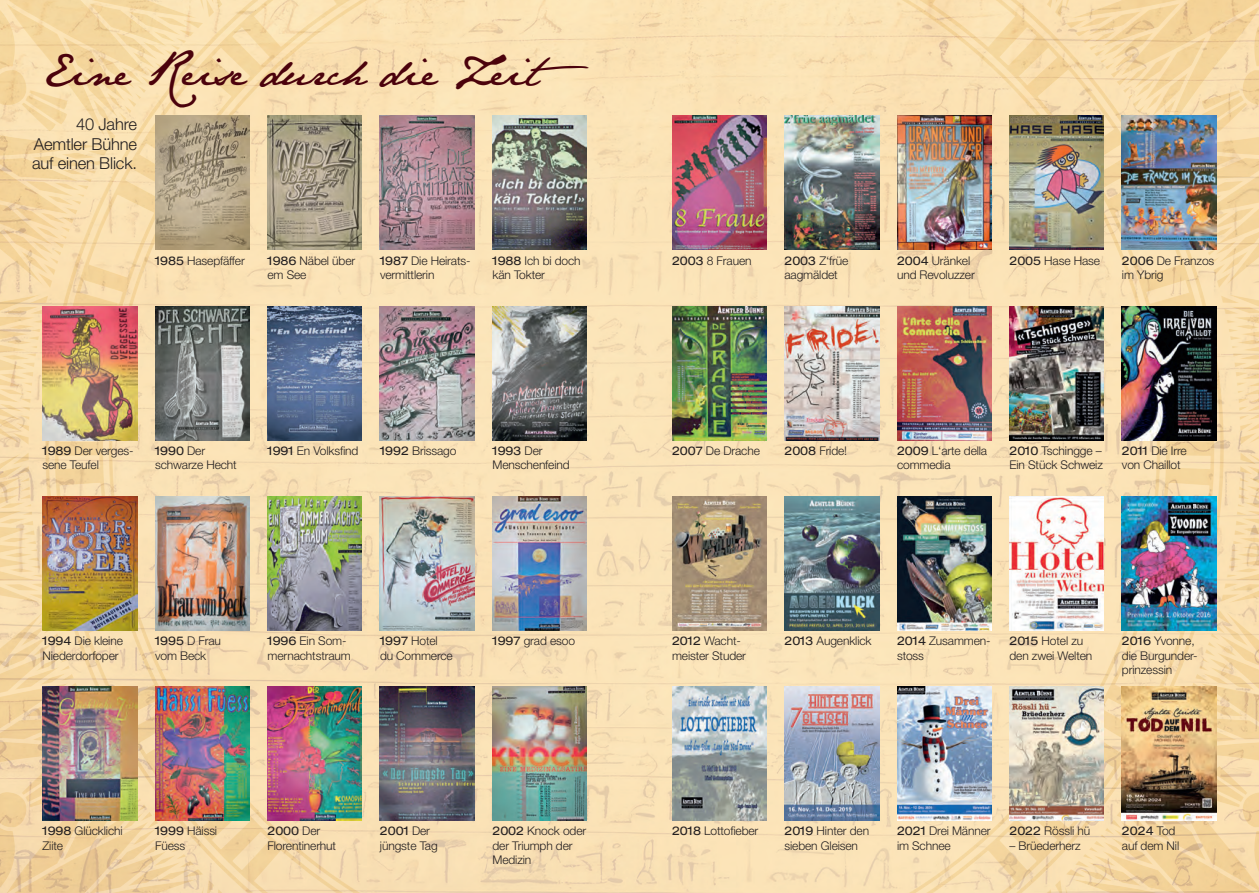
<style>
.page{position:relative;width:1259px;height:893px;background:#fff}
.page>*{position:absolute;margin:0;border:0;box-sizing:border-box;transform-origin:0 0}
.t1{font:39.9px "Jane Austen";color:#4b020c}
.t2{font:300 16.5px/19.8px "Helvetica Neue LT Std";letter-spacing:-.01em;color:#231f20;text-align:justify}
.t3{font:300 12px/14.4px "Helvetica Neue LT Std";letter-spacing:-.01em;color:#231f20}
.s1{font-weight:400;font-stretch:expanded}
</style>
<div class="page">
<img style="left:0;top:0;width:1259px;height:893px">
<img style="left:155px;top:116px;width:94px;height:134px">
<img style="left:267px;top:116px;width:95px;height:134px">
<img style="left:380px;top:116px;width:94px;height:134px">
<img style="left:492px;top:116px;width:95px;height:134px">
<img style="left:1122px;top:116px;width:94px;height:134px">
<img style="left:492px;top:687px;width:95px;height:134px">
<img style="left:43px;top:306px;width:94px;height:134px">
<img style="left:672px;top:306px;width:94px;height:134px">
<img style="left:672px;top:116px;width:94px;height:134px">
<img style="left:267px;top:306px;width:95px;height:134px">
<img style="left:897px;top:306px;width:94px;height:134px">
<img style="left:897px;top:116px;width:94px;height:134px">
<img style="left:155px;top:306px;width:94px;height:134px">
<img style="left:784px;top:306px;width:95px;height:134px">
<img style="left:784px;top:116px;width:95px;height:134px">
<img style="left:380px;top:306px;width:94px;height:134px">
<img style="left:1009px;top:306px;width:95px;height:134px">
<img style="left:1009px;top:116px;width:95px;height:134px">
<img style="left:492px;top:306px;width:95px;height:134px">
<img style="left:1122px;top:306px;width:94px;height:134px">
<img style="left:43px;top:496px;width:94px;height:134px">
<img style="left:784px;top:496px;width:95px;height:134px">
<img style="left:672px;top:496px;width:94px;height:134px">
<img style="left:267px;top:496px;width:95px;height:134px">
<img style="left:1009px;top:496px;width:95px;height:134px">
<img style="left:155px;top:496px;width:94px;height:134px">
<img style="left:897px;top:496px;width:94px;height:134px">
<img style="left:380px;top:496px;width:94px;height:134px">
<img style="left:1122px;top:496px;width:94px;height:134px">
<img style="left:492px;top:496px;width:95px;height:134px">
<img style="left:672px;top:687px;width:94px;height:134px">
<img style="left:43px;top:687px;width:94px;height:134px">
<img style="left:784px;top:687px;width:95px;height:134px">
<img style="left:267px;top:687px;width:95px;height:134px">
<img style="left:1009px;top:687px;width:95px;height:134px">
<img style="left:155px;top:687px;width:94px;height:134px">
<img style="left:897px;top:687px;width:94px;height:134px">
<img style="left:380px;top:687px;width:94px;height:134px">
<img style="left:1122px;top:687px;width:94px;height:134px">
<h1 class="t1" style="left:43px;top:48px;width:548px">Eine Reise durch die Zeit</h1>
<h2 class="t2" style="left:32px;top:114px;width:106px;text-indent:44px">40 Jahre Aemtler Bühne auf einen Blick.</h2>
<p class="t3" style="left:155px;top:253px;width:91px"><span class="s1">1985</span> Hasepfäffer</p>
<p class="t3" style="left:267px;top:253px;width:89px"><span class="s1">1986</span> Näbel über em See</p>
<p class="t3" style="left:380px;top:253px;width:92px"><span class="s1">1987</span> Die Heirats&shy;vermittlerin</p>
<p class="t3" style="left:492px;top:253px;width:90px"><span class="s1">1988</span> Ich bi doch kän Tokter</p>
<p class="t3" style="left:1122px;top:253px;width:94px"><span class="s1">2006</span> De Franzos im Ybrig</p>
<p class="t3" style="left:672px;top:253px;width:81px"><span class="s1">2003</span> 8 Frauen</p>
<p class="t3" style="left:784px;top:253px;width:65px"><span class="s1">2003</span> Z‘früe aagmäldet</p>
<p class="t3" style="left:897px;top:253px;width:79px"><span class="s1">2004</span> Uränkel und Revoluzzer</p>
<p class="t3" style="left:1009px;top:253px;width:92px"><span class="s1">2005</span> Hase Hase</p>
<p class="t3" style="left:43px;top:443px;width:93px"><span class="s1">1989</span> Der verges&shy;sene Teufel</p>
<p class="t3" style="left:672px;top:443px;width:89px"><span class="s1">2007</span> De Drache</p>
<p class="t3" style="left:155px;top:443px;width:83px"><span class="s1">1990</span> Der schwarze Hecht</p>
<p class="t3" style="left:784px;top:443px;width:64px"><span class="s1">2008</span> Fride!</p>
<p class="t3" style="left:267px;top:443px;width:92px"><span class="s1">1991</span> En Volksfind</p>
<p class="t3" style="left:897px;top:443px;width:92px"><span class="s1">2009</span> L‘arte della commedia</p>
<p class="t3" style="left:380px;top:443px;width:78px"><span class="s1">1992</span> Brissago</p>
<p class="t3" style="left:1009px;top:443px;width:95px"><span class="s1">2010</span> Tschingge –<br>Ein Stück Schweiz</p>
<p class="t3" style="left:492px;top:443px;width:79px"><span class="s1">1993</span> Der<br>Menschenfeind</p>
<p class="t3" style="left:1122px;top:443px;width:66px"><span class="s1">2011</span> Die Irre von Chaillot</p>
<p class="t3" style="left:267px;top:633px;width:85px"><span class="s1">1996</span> Ein Som&shy;mernachtstraum</p>
<p class="t3" style="left:1009px;top:633px;width:84px"><span class="s1">2015</span> Hotel zu den zwei Welten</p>
<p class="t3" style="left:43px;top:633px;width:82px"><span class="s1">1994</span> Die kleine<br>Niederdorfoper</p>
<p class="t3" style="left:672px;top:633px;width:70px"><span class="s1">2012</span> Wacht-</p>
<p class="t3" style="left:784px;top:633px;width:89px"><span class="s1">2013</span> Augenklick</p>
<p class="t3" style="left:155px;top:633px;width:67px"><span class="s1">1995</span> D Frau vom Beck</p>
<p class="t3" style="left:897px;top:633px;width:95px"><span class="s1">2014</span> Zusammen&shy;stoss</p>
<p class="t3" style="left:380px;top:633px;width:74px"><span class="s1">1997</span> Hotel du Commerce</p>
<p class="t3" style="left:1122px;top:633px;width:77px"><span class="s1">2016</span> Yvonne, die Burgunder&shy;prinzessin</p>
<p class="t3" style="left:492px;top:633px;width:84px"><span class="s1">1997</span> grad esoo</p>
<p class="t3" style="left:672px;top:648px;width:76px">meister Studer</p>
<p class="t3" style="left:43px;top:824px;width:82px"><span class="s1">1998</span> Glücklichi</p>
<p class="t3" style="left:672px;top:824px;width:88px"><span class="s1">2018</span> Lottofieber</p>
<p class="t3" style="left:43px;top:838px;width:22px">Ziite</p>
<p class="t3" style="left:155px;top:824px;width:64px"><span class="s1">1999</span> Häissi<br>Füess</p>
<p class="t3" style="left:897px;top:824px;width:95px"><span class="s1">2021</span> Drei Männer im Schnee</p>
<p class="t3" style="left:267px;top:824px;width:70px"><span class="s1">2000</span> Der<br>Florentinerhut</p>
<p class="t3" style="left:1009px;top:824px;width:82px"><span class="s1">2022</span> Rössli hü</p>
<p class="t3" style="left:380px;top:824px;width:59px"><span class="s1">2001</span> Der jüngste Tag</p>
<p class="t3" style="left:1122px;top:824px;width:59px"><span class="s1">2024</span> Tod auf dem Nil</p>
<p class="t3" style="left:784px;top:824px;width:86px"><span class="s1">2019</span> Hinter den sieben Gleisen</p>
<p class="t3" style="left:492px;top:824px;width:95px"><span class="s1">2002</span> Knock oder der Triumph der<br>Medizin</p>
<p class="t3" style="left:1009px;top:838px;width:73px">– Brüederherz</p>
</div>
